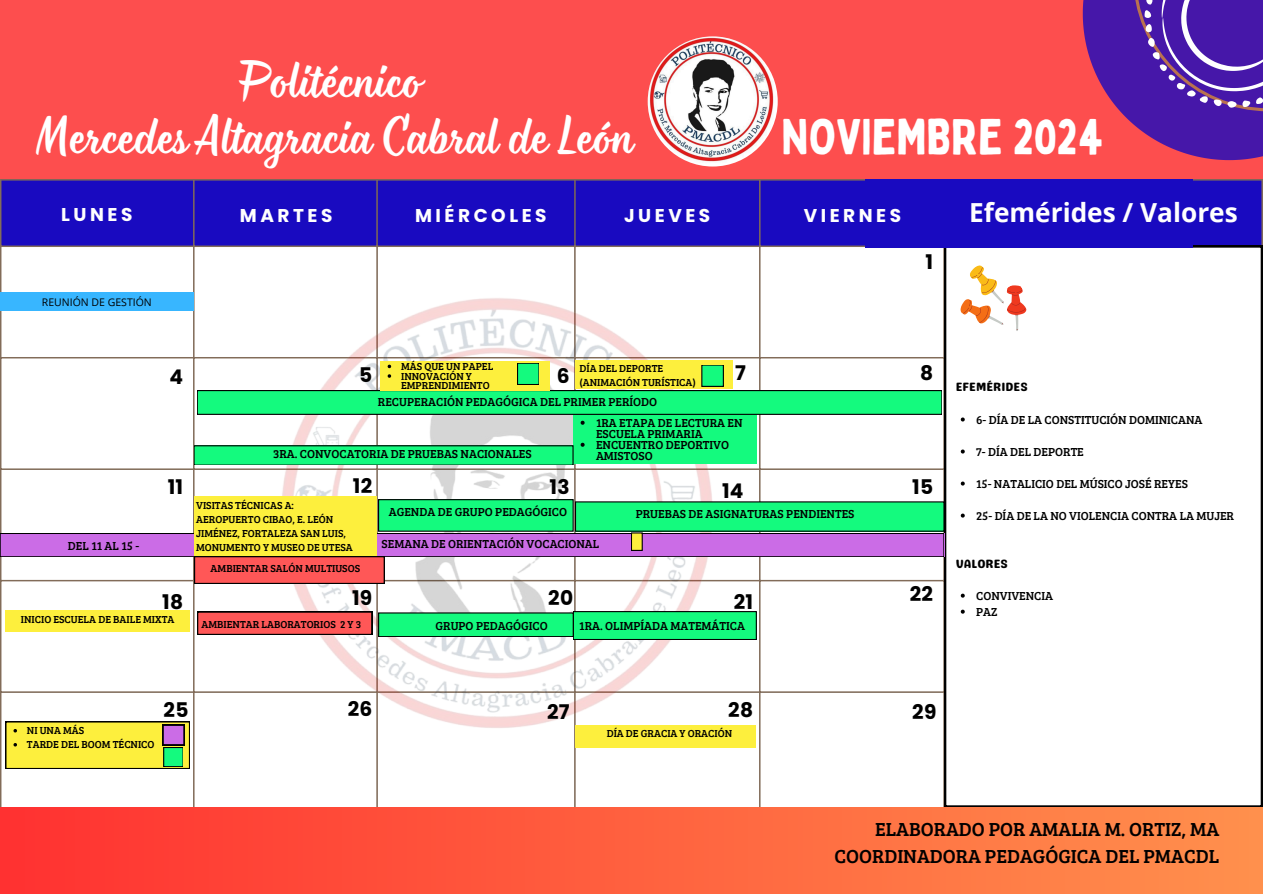
<style>
.page{position:relative;width:1263px;height:894px;background:#fff}
.page>*{position:absolute;margin:0;border:0;box-sizing:border-box;transform-origin:0 0}
.t1{font:49.35px "Bobby Jones";color:#fff}
.t2{font:40.5px/56.2px "Monarda";color:#fff;text-align:center}
.t3{font:700 26.25px "Open Sans";color:#fff}
.t4{font:700 20.1px "Poppins";letter-spacing:.01em;color:#000}
.t5{font:19.5px/27px "Bree Serif";color:#000;text-align:right}
.t6{font:700 18.45px "Poppins";letter-spacing:.19em;color:#fff}
.t7{font:12px/10.9px "Bree Serif";color:#000}
.t8{font:12px "Genty Sans";color:#000}
.t9{font:10.5px/14px "Bree Serif";color:#000}
.t10{font:10.5px "Open Sans";color:#000}
</style>
<div class="page">
<div style="left:0;top:0;width:1263px;height:893px;background:#fd4e4e"></div>
<div style="left:1px;top:180px;width:1260px;height:65px;background:#190ac0"></div>
<div style="left:1px;top:247px;width:942px;height:560px;background:#fff"></div>
<hr style="left:0;top:180px;width:1px;height:711px;background:#826c59">
<hr style="left:193px;top:180px;width:2px;height:711px;background:#826c59">
<hr style="left:376px;top:180px;width:2px;height:711px;background:#826c59">
<hr style="left:574px;top:180px;width:2px;height:711px;background:#826c59">
<hr style="left:759px;top:180px;width:1px;height:711px;background:#826c59">
<hr style="left:943px;top:180px;width:2px;height:711px;background:#826c59">
<hr style="left:1261px;top:180px;width:2px;height:711px;background:#826c59">
<hr style="left:0;top:179px;width:1263px;height:1px;background:#826c59">
<hr style="left:0;top:245px;width:1263px;height:2px;background:#826c59">
<hr style="left:0;top:357px;width:1263px;height:1px;background:#826c59">
<hr style="left:0;top:468px;width:1263px;height:2px;background:#826c59">
<hr style="left:0;top:579px;width:1263px;height:2px;background:#826c59">
<hr style="left:0;top:691px;width:1263px;height:1px;background:#826c59">
<img style="left:261px;top:292px;width:483px;height:456px">
<div style="left:944px;top:245px;width:318px;height:562px;background:#fff"></div>
<img style="left:648px;top:36px;width:130px;height:130px;border-radius:50%">
<svg style="left:1083px;top:0;width:180px;height:160px"></svg>
<svg style="left:948px;top:255px;width:92px;height:95px;background:#fcece0"></svg>
<div style="left:865px;top:179px;width:328px;height:68px;background:#190ac0"></div>
<div style="left:573px;top:414px;width:183px;height:50px;background:#14fa7e"></div>
<div style="left:0;top:292px;width:194px;height:18px;background:#38b6ff"></div>
<div style="left:0;top:807px;width:1263px;height:86px;background:linear-gradient(to right,#ff3131,#ff904d)"></div>
<svg style="left:961px;top:417px;width:4px;height:4px"></svg>
<svg style="left:961px;top:449px;width:4px;height:4px"></svg>
<svg style="left:961px;top:481px;width:4px;height:4px"></svg>
<svg style="left:961px;top:513px;width:4px;height:4px"></svg>
<svg style="left:961px;top:593px;width:4px;height:4px"></svg>
<svg style="left:961px;top:609px;width:4px;height:4px"></svg>
<svg style="left:581px;top:420px;width:4px;height:4px"></svg>
<svg style="left:581px;top:442px;width:4px;height:4px"></svg>
<div style="left:194px;top:445px;width:379px;height:20px;background:#14fa7e"></div>
<div style="left:194px;top:445px;width:379px;height:20px;border:1px solid #000"></div>
<div style="left:197px;top:390px;width:745px;height:24px;background:#14fa7e"></div>
<div style="left:197px;top:390px;width:745px;height:24px;border:1px solid #000"></div>
<div style="left:575px;top:501px;width:369px;height:30px;background:#14fa7e"></div>
<div style="left:573px;top:611px;width:183px;height:28px;background:#14fa7e"></div>
<div style="left:573px;top:611px;width:183px;height:28px;border:1px solid #000"></div>
<div style="left:379px;top:499px;width:194px;height:32px;background:#14fa7e"></div>
<div style="left:379px;top:499px;width:194px;height:32px;border:1px solid #000"></div>
<div style="left:379px;top:612px;width:194px;height:24px;background:#14fa7e"></div>
<div style="left:0;top:533px;width:944px;height:23px;background:#cb6ce6"></div>
<div style="left:0;top:533px;width:944px;height:23px;border:1px solid #000"></div>
<div style="left:380px;top:361px;width:169px;height:29px;background:#fdef3d"></div>
<svg style="left:388px;top:364px;width:3px;height:4px"></svg>
<div style="left:517px;top:363px;width:22px;height:21px;background:#14fa7e"></div>
<div style="left:517px;top:363px;width:22px;height:21px;border:1px solid #000"></div>
<div style="left:575px;top:360px;width:158px;height:28px;background:#fdef3d"></div>
<div style="left:702px;top:365px;width:21px;height:21px;background:#14fa7e"></div>
<div style="left:194px;top:496px;width:182px;height:61px;background:#fdef3d"></div>
<div style="left:5px;top:610px;width:185px;height:22px;background:#fdef3d"></div>
<svg style="left:5px;top:721px;width:185px;height:47px;background:#ded841"></svg>
<div style="left:575px;top:724px;width:181px;height:23px;background:#fdef3d"></div>
<svg style="left:197px;top:611px;width:175px;height:23px"></svg>
<svg style="left:194px;top:556px;width:191px;height:27px"></svg>
<div style="left:631px;top:533px;width:11px;height:17px;background:#fdef3d"></div>
<div style="left:631px;top:533px;width:11px;height:17px;border:1px solid #000"></div>
<p class="t2" style="left:35px;top:54px;width:598px">Politécnico<br>Mercedes Altagracia Cabral de León</p>
<p class="t1" style="left:781px;top:106px;width:323px">NOVIEMBRE 2024</p>
<p class="t6" style="left:61px;top:201px;width:73px">LUNES</p>
<p class="t6" style="left:240px;top:202px;width:94px">MARTES</p>
<p class="t6" style="left:415px;top:202px;width:133px">MIÉRCOLES</p>
<p class="t6" style="left:624px;top:202px;width:88px">JUEVES</p>
<p class="t6" style="left:804px;top:202px;width:99px">VIERNES</p>
<p class="t10" style="left:42px;top:295px;width:111px">REUNIÓN DE GESTIÓN</p>
<p class="t4" style="left:926px;top:248px;width:9px">1</p>
<p class="t9" style="left:401px;top:358px;width:94px">MÁS QUE UN PAPEL</p>
<p class="t9" style="left:401px;top:370px;width:90px;line-height:9.6px">INNOVACIÓN Y<br>EMPRENDIMIENTO</p>
<p class="t9" style="left:579px;top:360px;width:85px">DÍA DEL DEPORTE</p>
<p class="t9" style="left:579px;top:374px;width:118px">(ANIMACIÓN TURÍSTICA)</p>
<h1 class="t4" style="left:169px;top:363px;width:15px">4</h1>
<h3 class="t4" style="left:359px;top:360px;width:15px">5</h3>
<h4 class="t4" style="left:557px;top:362px;width:14px">6</h4>
<p class="t4" style="left:735px;top:359px;width:12px">7</p>
<p class="t4" style="left:920px;top:359px;width:15px">8</p>
<p class="t7" style="left:378px;top:396px;width:281px">RECUPERACIÓN PEDAGÓGICA DEL PRIMER PERÍODO</p>
<p class="t7" style="left:68px;top:539px;width:73px">DEL 11 AL 15 -</p>
<p class="t7" style="left:596px;top:416px;width:148px">1RA ETAPA DE LECTURA EN<br>ESCUELA PRIMARIA</p>
<p class="t7" style="left:596px;top:438px;width:135px">ENCUENTRO DEPORTIVO</p>
<p class="t7" style="left:273px;top:447px;width:260px">3RA. CONVOCATORIA DE PRUEBAS NACIONALES</p>
<p class="t7" style="left:596px;top:449px;width:58px">AMISTOSO</p>
<h4 class="t4" style="left:168px;top:473px;width:17px">11</h4>
<h4 class="t4" style="left:353px;top:472px;width:21px">12</h4>
<p class="t4" style="left:550px;top:473px;width:22px">13</p>
<h4 class="t4" style="left:722px;top:476px;width:23px">14</h4>
<h4 class="t4" style="left:912px;top:473px;width:22px">15</h4>
<p class="t9" style="left:196px;top:497px;width:99px">VISITAS TÉCNICAS A:</p>
<p class="t9" style="left:196px;top:511px;width:158px">AEROPUERTO CIBAO, E. LEÓN<br>JIMÉNEZ, FORTALEZA SAN LUIS,<br>MONUMENTO Y MUSEO DE UTESA</p>
<p class="t7" style="left:389px;top:505px;width:180px">AGENDA DE GRUPO PEDAGÓGICO</p>
<p class="t7" style="left:636px;top:508px;width:220px">PRUEBAS DE ASIGNATURAS PENDIENTES</p>
<p class="t7" style="left:382px;top:537px;width:219px">SEMANA DE ORIENTACIÓN VOCACIONAL</p>
<p class="t9" style="left:211px;top:561px;width:151px">AMBIENTAR SALÓN MULTIUSOS</p>
<p class="t4" style="left:162px;top:587px;width:22px">18</p>
<p class="t4" style="left:352px;top:584px;width:22px">19</p>
<p class="t4" style="left:548px;top:584px;width:26px">20</p>
<h6 class="t4" style="left:734px;top:587px;width:21px">21</h6>
<p class="t4" style="left:910px;top:579px;width:25px">22</p>
<p class="t9" style="left:21px;top:612px;width:155px">INICIO ESCUELA DE BAILE MIXTA</p>
<p class="t9" style="left:202px;top:616px;width:161px">AMBIENTAR LABORATORIOS 2 Y 3</p>
<p class="t7" style="left:435px;top:619px;width:114px">GRUPO PEDAGÓGICO</p>
<p class="t7" style="left:579px;top:619px;width:167px">1RA. OLIMPÍADA MATEMÁTICA</p>
<p class="t3" style="left:969px;top:193px;width:270px">Efemérides / Valores</p>
<p class="t8" style="left:956px;top:380px;width:73px">EFEMÉRIDES</p>
<p class="t7" style="left:976px;top:413px;width:228px">6- DÍA DE LA CONSTITUCIÓN DOMINICANA</p>
<p class="t7" style="left:976px;top:445px;width:109px">7- DÍA DEL DEPORTE</p>
<p class="t7" style="left:976px;top:477px;width:213px">15- NATALICIO DEL MÚSICO JOSÉ REYES</p>
<p class="t7" style="left:976px;top:509px;width:259px">25- DÍA DE LA NO VIOLENCIA CONTRA LA MUJER</p>
<p class="t8" style="left:956px;top:556px;width:54px">VALORES</p>
<p class="t7" style="left:976px;top:589px;width:78px">CONVIVENCIA</p>
<p class="t7" style="left:976px;top:605px;width:23px">PAZ</p>
<p class="t9" style="left:27px;top:722px;width:59px">NI UNA MÁS</p>
<p class="t9" style="left:27px;top:736px;width:129px">TARDE DEL BOOM TÉCNICO</p>
<h6 class="t4" style="left:164px;top:695px;width:26px">25</h6>
<p class="t4" style="left:348px;top:694px;width:26px">26</p>
<p class="t4" style="left:547px;top:698px;width:24px">27</p>
<p class="t4" style="left:728px;top:695px;width:26px">28</p>
<p class="t4" style="left:912px;top:698px;width:26px">29</p>
<p class="t9" style="left:607px;top:726px;width:127px">DÍA DE GRACIA Y ORACIÓN</p>
<p class="t5" style="left:834px;top:814px;width:386px">ELABORADO POR AMALIA M. ORTIZ, MA<br>COORDINADORA PEDAGÓGICA DEL PMACDL</p>
</div>
